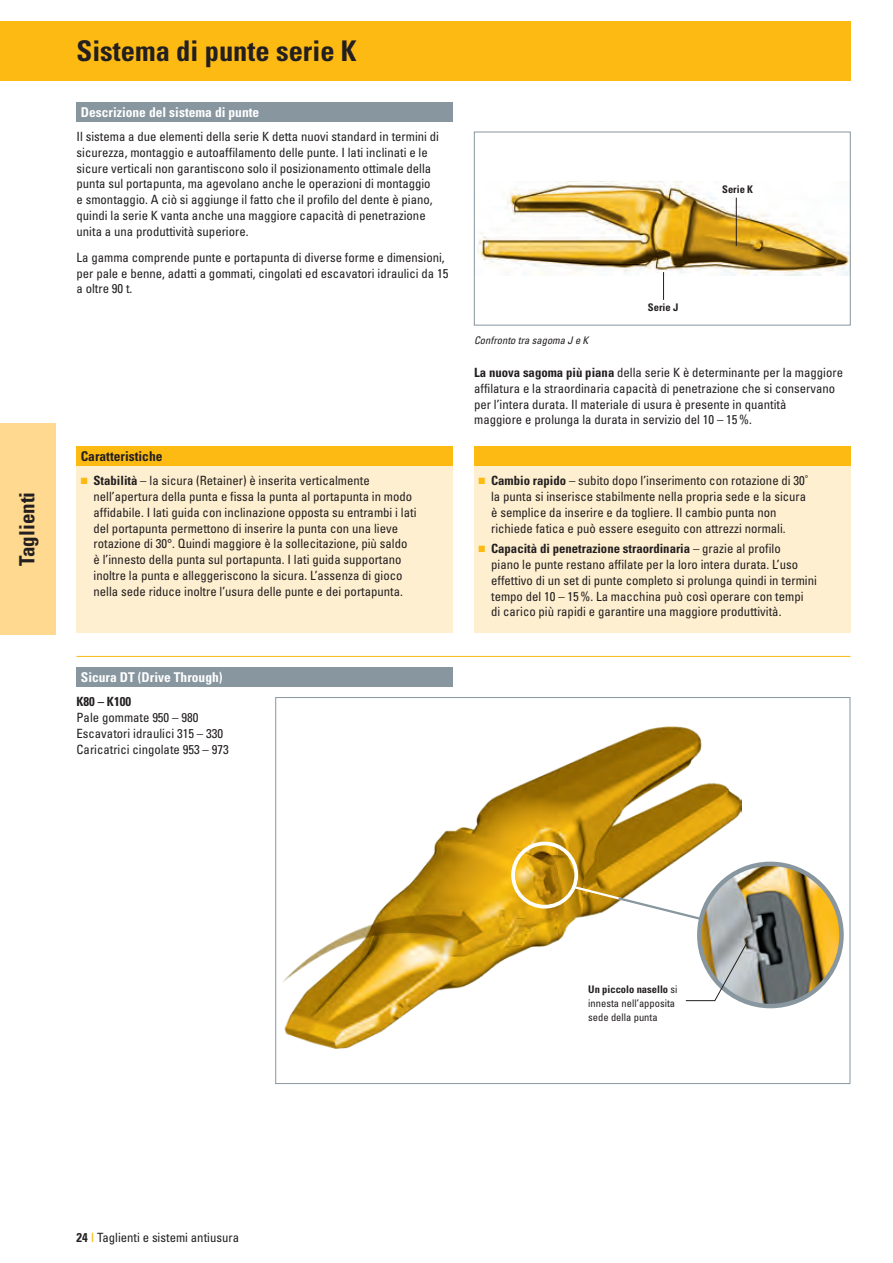
<style>
.page{position:relative;width:893px;height:1263px;background:#fff}
.page>*{position:absolute;margin:0;border:0;box-sizing:border-box;transform-origin:0 0}
.t1{font:700 condensed 28.5px "Univers LT Std";color:#231f20}
.t2{font:700 condensed 21px "Univers LT Std";color:#231f20}
.t3{font:700 condensed 13.5px "Univers LT Std";color:#fff}
.t4{font:700 condensed 13.5px "Univers LT Std";color:#231f20}
.t5{font:condensed 12.75px/15.8px "Univers LT Std";color:#231f20}
.t6{font:700 condensed 12.75px "Univers LT Std";color:#231f20}
.t7{font:condensed 10.5px/14.2px "Univers LT Std";color:#231f20}
.t8{font:italic condensed 10.5px "Univers LT Std";color:#231f20}
.t9{font:700 condensed 10.5px "Univers LT Std";color:#231f20}
.s1{font-weight:700}
.s2{color:#fcba13}
</style>
<div class="page">
<div style="left:0;top:21px;width:850px;height:60px;background:#fcba13"></div>
<div style="left:0;top:423px;width:55px;height:211px;background:#fed98f"></div>
<img style="left:283px;top:726px;width:459px;height:322px">
<img style="left:477px;top:181px;width:371px;height:95px">
<div style="left:474px;top:132px;width:376px;height:193px;border:1px solid #87969f"></div>
<hr style="left:736px;top:198px;width:1px;height:48px;background:#231f20">
<svg style="left:663px;top:272px;width:1px;height:28px"></svg>
<hr style="left:77px;top:656px;width:773px;height:1px;background:#fcba13">
<img style="left:699px;top:864px;width:141px;height:142px">
<div style="left:697px;top:862px;width:147px;height:146px;border:4px solid #87969f;border-radius:50%"></div>
<svg style="left:685px;top:940px;width:64px;height:61px"></svg>
<div style="left:511px;top:842px;width:67px;height:66px;border:4px solid #fff;border-radius:50%"></div>
<svg style="left:570px;top:884px;width:133px;height:37px"></svg>
<div style="left:77px;top:465px;width:376px;height:168px;background:#feefd0"></div>
<div style="left:474px;top:465px;width:376px;height:168px;background:#feefd0"></div>
<div style="left:77px;top:446px;width:376px;height:19px;background:#fcba13"></div>
<div style="left:474px;top:446px;width:376px;height:19px;background:#fcba13"></div>
<div style="left:77px;top:102px;width:376px;height:19px;background:#87969f"></div>
<div style="left:77px;top:667px;width:376px;height:19px;background:#87969f"></div>
<h2 class="t2" style="left:14px;top:566px;width:76px;rotate:-90deg">Taglienti</h2>
<h1 class="t1" style="left:77px;top:34px;width:282px">Sistema di punte serie K</h1>
<p class="t3" style="left:81px;top:103px;width:180px">Descrizione del sistema di punte</p>
<p class="t5" style="left:77px;top:128px;width:364px">Il sistema a due elementi della serie K detta nuovi standard in termini di sicurezza, montaggio e autoaffilamento delle punte. I lati inclinati e le sicure verticali non garantiscono solo il posizionamento ottimale della punta sul portapunta, ma agevolano anche le operazioni di montaggio e smontaggio. A ciò si aggiunge il fatto che il profilo del dente è piano, quindi la serie K vanta anche una maggiore capacità di penetrazione unita a una produttività superiore.</p>
<p class="t5" style="left:77px;top:249px;width:373px">La gamma comprende punte e portapunta di diverse forme e dimensioni, per pale e benne, adatti a gommati, cingolati ed escavatori idraulici da 15 a oltre 90 t.</p>
<p class="t4" style="left:81px;top:448px;width:83px">Caratteristiche</p>
<p class="t8" style="left:474px;top:333px;width:116px">Confronto tra sagoma J e K</p>
<p class="t9" style="left:648px;top:300px;width:32px">Serie J</p>
<p class="t9" style="left:722px;top:183px;width:32px">Serie K</p>
<p class="t5" style="left:474px;top:364px;width:370px"><span class="s1">La nuova sagoma più piana</span> della serie K è determinante per la maggiore affilatura e la straordinaria capacità di penetrazione che si conservano per l’intera durata. Il materiale di usura è presente in quantità<br>maggiore e prolunga la durata in servizio del 10 – 15%.</p>
<p class="t5" style="left:94px;top:473px;width:324px;text-indent:-13px"><span class="s2">■</span> <span class="s1">Stabilità</span> – la sicura (Retainer) è inserita verticalmente nell’apertura della punta e fissa la punta al portapunta in modo affidabile. I lati guida con inclinazione opposta su entrambi i lati del portapunta permettono di inserire la punta con una lieve rotazione di 30°. Quindi maggiore è la sollecitazione, più saldo è l’innesto della punta sul portapunta. I lati guida supportano inoltre la punta e alleggeriscono la sicura. L’assenza di gioco nella sede riduce inoltre l’usura delle punte e dei portapunta.</p>
<p class="t5" style="left:491px;top:473px;width:319px;text-indent:-13px"><span class="s2">■</span> <span class="s1">Cambio rapido</span> – subito dopo l’inserimento con rotazione di 30˚ la punta si inserisce stabilmente nella propria sede e la sicura è semplice da inserire e da togliere. Il cambio punta non richiede fatica e può essere eseguito con attrezzi normali.</p>
<p class="t5" style="left:491px;top:541px;width:327px;text-indent:-13px"><span class="s2">■</span> <span class="s1">Capacità di penetrazione straordinaria</span> – grazie al profilo<br>piano le punte restano affilate per la loro intera durata. L’uso effettivo di un set di punte completo si prolunga quindi in termini tempo del 10 – 15%. La macchina può così operare con tempi<br>di carico più rapidi e garantire una maggiore produttività.</p>
<p class="t3" style="left:81px;top:669px;width:143px">Sicura DT (Drive Through)</p>
<p class="t6" style="left:77px;top:694px;width:56px">K80 – K100</p>
<p class="t5" style="left:77px;top:710px;width:154px">Pale gommate 950 – 980<br>Escavatori idraulici 315 – 330<br>Caricatrici cingolate 953 – 973</p>
<p class="t5" style="left:77px;top:1230px;width:164px"><span class="s1">24</span> <span class="s2">I</span> Taglienti e sistemi antiusura</p>
<p class="t7" style="left:588px;top:982px;width:91px"><span class="s1">Un piccolo nasello</span> si innesta nell’apposita sede della punta</p>
</div>
